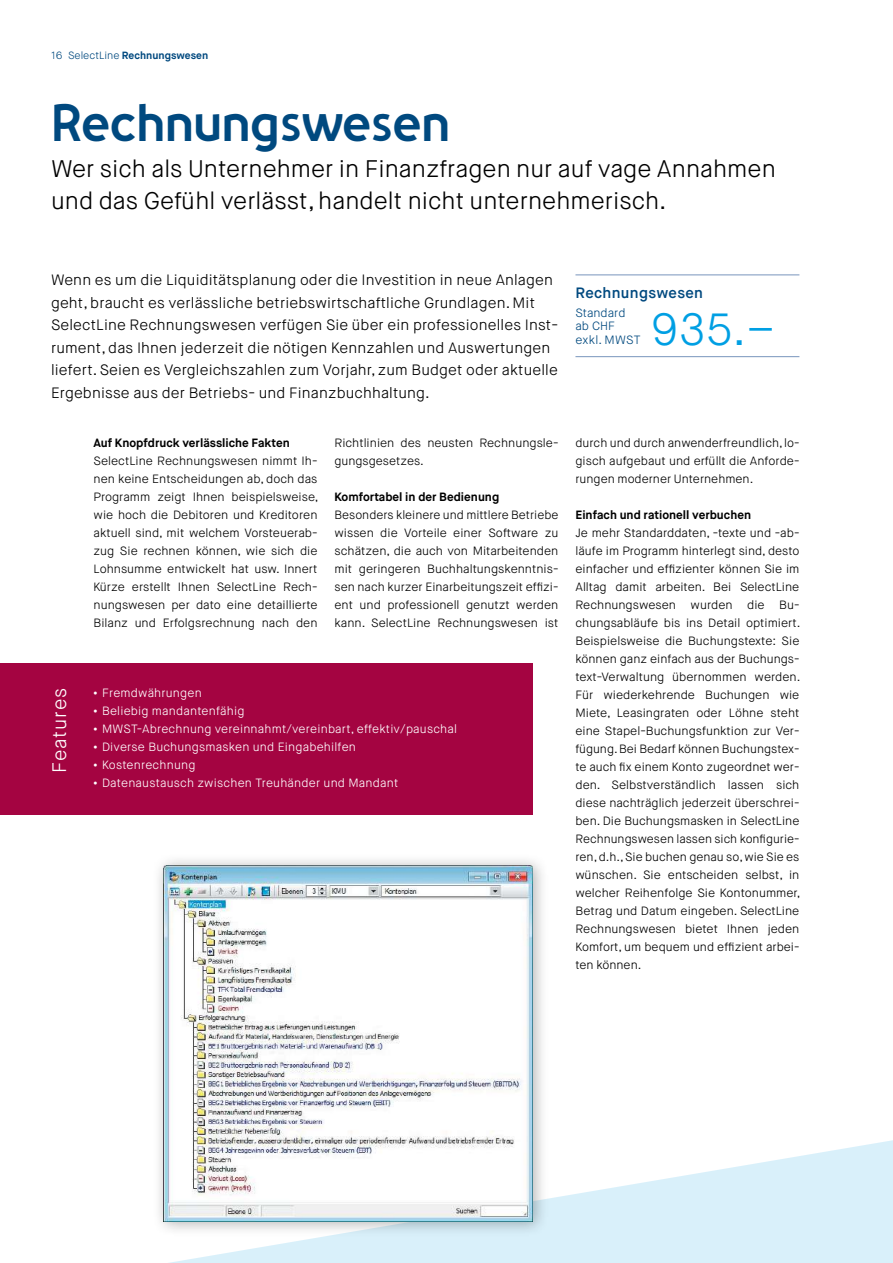
<style>
.page{position:relative;width:893px;height:1263px;background:#fff}
.page>*{position:absolute;margin:0;border:0;box-sizing:border-box;transform-origin:0 0}
.t1{font:700 48px "Nevo";letter-spacing:-.01em;color:#00497f}
.t2{font:300 45px "Maison Neue";color:#009fe3}
.t3{font:300 24px/31.5px "Maison Neue";color:#000}
.t4{font:300 19.5px "Maison Neue";letter-spacing:.04em;color:#fff}
.t5{font:300 15px/22.5px "Maison Neue";letter-spacing:.01em;color:#000}
.t6{font:600 15px "Maison Neue";letter-spacing:.02em;color:#00497f}
.t7{font:300 12px/18px "Maison Neue";color:#000;text-align:justify}
.t8{font:300 12px "Maison Neue";letter-spacing:.015em;color:#fff}
.t9{font:700 12px "Maison Neue";color:#000}
.t10{font:300 12px/13.5px "Maison Neue";color:#00497f}
.t11{font:700 10.5px "Maison Neue";color:#00497f}
.t12{font:300 10.5px "Maison Neue";color:#00497f}
.s1{font-weight:300}
.s2{font-weight:700}
</style>
<div class="page">
<svg style="left:169px;top:1140px;width:724px;height:123px;fill:#d9f0fa"></svg>
<div style="left:0;top:663px;width:533px;height:151px;background:#a40441"></div>
<hr style="left:575px;top:275px;width:224px;height:1px;background:#7895bc">
<hr style="left:575px;top:356px;width:224px;height:1px;background:#7895bc">
<div style="left:152px;top:853px;width:397px;height:384px;background:#000;opacity:.3"></div>
<img style="left:164px;top:865px;width:369px;height:356px">
<p class="t11" style="left:68px;top:49px;width:142px"><span class="s1">SelectLine</span> Rechnungswesen</p>
<p class="t12" style="left:51px;top:49px;width:13px">16</p>
<h1 class="t1" style="left:51px;top:94px;width:401px">Rechnungswesen</h1>
<h3 class="t3" style="left:51px;top:153px;width:726px">Wer sich als Unternehmer in Finanzfragen nur auf vage Annahmen und das Gefühl verlässt, handelt nicht unternehmerisch.</h3>
<p class="t5" style="left:51px;top:269px;width:509px">Wenn es um die Liquiditätsplanung oder die Investition in neue Anlagen geht, braucht es verlässliche betriebswirtschaftliche Grundlagen. Mit SelectLine Rechnungswesen verfügen Sie über ein professionelles Inst&shy;rument, das Ihnen jederzeit die nötigen Kennzahlen und Auswertungen liefert. Seien es Vergleichszahlen zum Vorjahr, zum Budget oder aktuelle Ergebnisse aus der Betriebs- und Finanzbuchhaltung.</p>
<p class="t9" style="left:94px;top:435px;width:198px">Auf Knopfdruck verlässliche Fakten</p>
<p class="t7" style="left:94px;top:452px;width:227px">SelectLine Rechnungswesen nimmt Ih&shy;nen keine Entscheidungen ab, doch das Programm zeigt Ihnen beispielsweise, wie hoch die Debitoren und Kreditoren aktuell sind, mit welchem Vorsteuerab&shy;zug Sie rechnen können, wie sich die Lohnsumme entwickelt hat usw. Innert Kürze erstellt Ihnen SelectLine Rech&shy;nungswesen per dato eine detaillierte Bilanz und Erfolgsrechnung nach den</p>
<p class="t7" style="left:334px;top:434px;width:225px">Richtlinien des neusten Rechnungsle&shy;gungsgesetzes.</p>
<p class="t9" style="left:334px;top:489px;width:166px">Komfortabel in der Bedienung</p>
<p class="t7" style="left:334px;top:506px;width:225px">Besonders kleinere und mittlere Betriebe wissen die Vorteile einer Software zu schätzen, die auch von Mitarbeitenden mit geringeren Buchhaltungskenntnis&shy;sen nach kurzer Einarbeitungszeit effizi&shy;ent und professionell genutzt werden kann. SelectLine Rechnungswesen ist</p>
<h3 class="t4" style="left:47px;top:773px;width:86px;rotate:-90deg">Features</h3>
<p class="t8" style="left:94px;top:686px;width:110px"><span class="s2">•</span> Fremdwährungen</p>
<p class="t8" style="left:94px;top:704px;width:152px"><span class="s2">•</span> Beliebig mandantenfähig</p>
<p class="t8" style="left:94px;top:722px;width:365px"><span class="s2">•</span> MWST-Abrechnung vereinnahmt/vereinbart, effektiv/pauschal</p>
<p class="t8" style="left:94px;top:740px;width:264px"><span class="s2">•</span> Diverse Buchungsmasken und Eingabehilfen</p>
<p class="t8" style="left:94px;top:758px;width:103px"><span class="s2">•</span> Kostenrechnung</p>
<p class="t8" style="left:94px;top:776px;width:306px"><span class="s2">•</span> Datenaustausch zwischen Treuhänder und Mandant</p>
<p class="t6" style="left:575px;top:284px;width:129px">Rechnungswesen</p>
<p class="t10" style="left:575px;top:306px;width:67px">Standard ab CHF exkl. MWST</p>
<h2 class="t2" style="left:651px;top:301px;width:125px">935.–</h2>
<p class="t7" style="left:575px;top:434px;width:225px">durch und durch anwenderfreundlich, lo&shy;gisch aufgebaut und erfüllt die Anforde&shy;rungen moderner Unternehmen.</p>
<p class="t9" style="left:575px;top:507px;width:177px">Einfach und rationell verbuchen</p>
<p class="t7" style="left:575px;top:524px;width:227px">Je mehr Standarddaten, -texte und -ab&shy;läufe im Programm hinterlegt sind, desto einfacher und effizienter können Sie im Alltag damit arbeiten. Bei SelectLine Rechnungswesen wurden die Bu&shy;chungsabläufe bis ins Detail optimiert.<br>Beispielsweise die Buchungstexte: Sie können ganz einfach aus der Buchungs&shy;text-Verwaltung übernommen werden.<br>Für wiederkehrende Buchungen wie Miete, Leasingraten oder Löhne steht eine Stapel-Buchungsfunktion zur Ver&shy;fügung. Bei Bedarf können Buchungstex&shy;te auch fix einem Konto zugeordnet wer&shy;den. Selbstverständlich lassen sich diese nachträglich jederzeit überschrei&shy;ben. Die Buchungsmasken in SelectLine Rechnungswesen lassen sich konfigurie&shy;ren, d.h., Sie buchen genau so, wie Sie es wünschen. Sie entscheiden selbst, in welcher Reihenfolge Sie Kontonummer, Betrag und Datum eingeben. SelectLine Rechnungswesen bietet Ihnen jeden Komfort, um bequem und effizient arbei&shy;ten können.</p>
</div>
